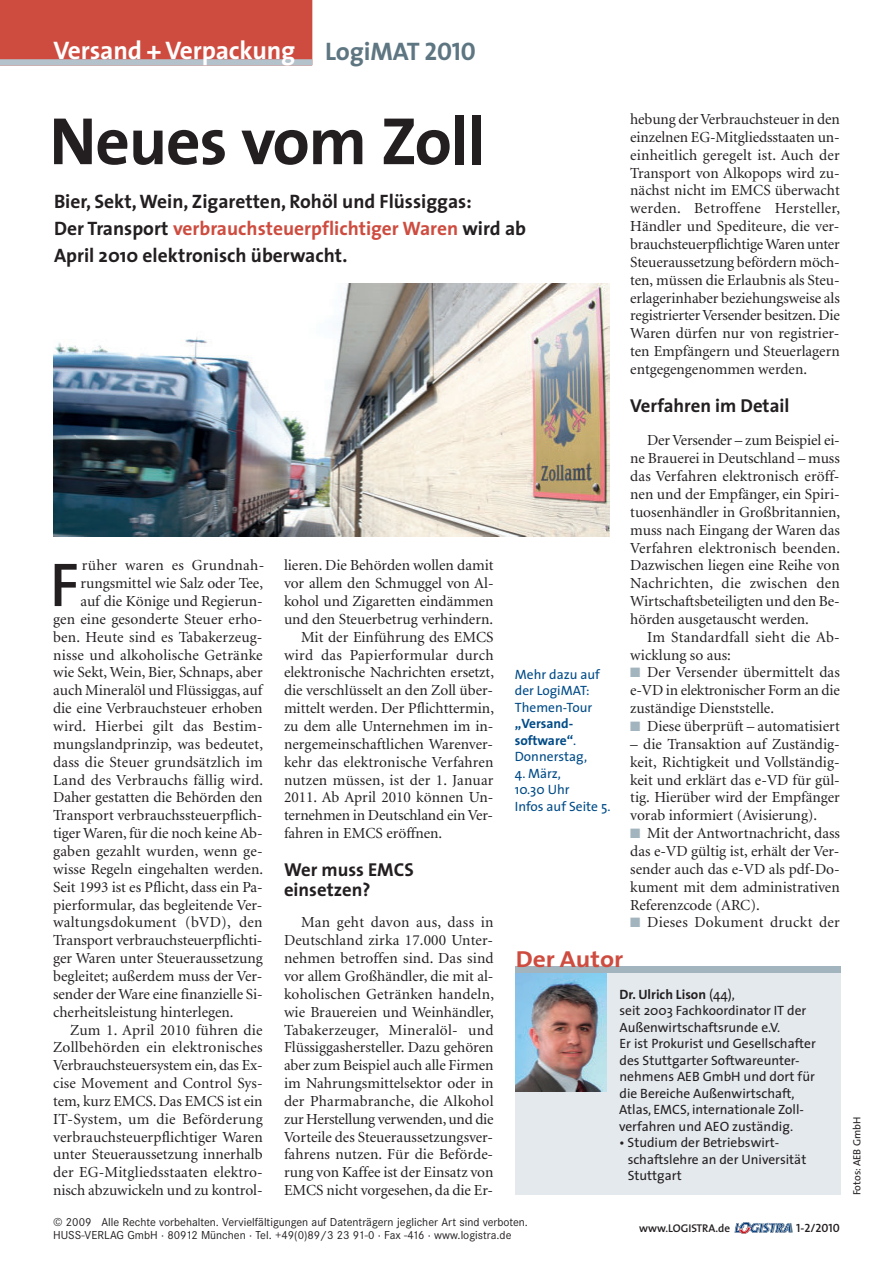
<style>
.page{position:relative;width:893px;height:1263px;background:#fff}
.page>*{position:absolute;margin:0;border:0;box-sizing:border-box;transform-origin:0 0}
.t1{font:700 67.5px "The Sans";letter-spacing:-.02em;color:#231f20}
.t2{font:600 62.4px "The Sans";color:#231f20}
.t3{font:700 25.5px "The Sans";letter-spacing:-.005em;color:#fff}
.t4{font:700 25.5px "The Sans";letter-spacing:-.005em;color:#5d7682}
.t5{font:700 23.25px "The Sans";color:#ce4c3f;scale:1.1 1}
.t6{font:700 19.5px/27px "The Sans";color:#231f20}
.t7{font:700 18.75px/20.2px "The Sans";color:#231f20}
.t8{font:15.3px/17.9px "Minion";color:#231f20;text-align:justify}
.t9{font:15.3px/17.9px "Minion";letter-spacing:.02em;color:#231f20}
.t10{font:13.5px/16.5px "The Sans";color:#231f20}
.t11{font:13.5px/16.5px "The Sans";color:#004b87}
.t12{font:700 13.5px/16.5px "The Sans";color:#004b87}
.t13{font:12px/13.5px "Corporate S";color:#231f20}
.t14{font:12px "The Sans Semi Bold Caps";color:#231f20}
.t15{font:600 11.25px "The Sans";color:#231f20}
.t16{font:10.5px "The Sans";color:#231f20}
.s1{font-family:"The Sans Bold Caps";font-weight:400}
.s2{color:#a2b4be}
.s3{color:#ce4c3f}
.s4{font-weight:400}
.s5{font-weight:700}
</style>
<div class="page">
<div style="left:0;top:0;width:313px;height:66px;background:#ce4c3f"></div>
<div style="left:0;top:59px;width:312px;height:7px;background:#b3c2cb"></div>
<img style="left:734px;top:1223px;width:58px;height:10px">
<svg style="left:735px;top:1222px;width:56px;height:12px"></svg>
<div style="left:516px;top:967px;width:325px;height:228px;background:#e4e9ed"></div>
<img style="left:516px;top:973px;width:90px;height:118px">
<div style="left:516px;top:967px;width:325px;height:6px;background:#a2b4be"></div>
<img style="left:53px;top:284px;width:556px;height:252px">
<h3 class="t3" style="left:54px;top:41px;width:243px">Versand + Verpackung</h3>
<h3 class="t4" style="left:325px;top:41px;width:152px">LogiMAT <span class="s1">2010</span></h3>
<p class="t8" style="left:630px;top:112px;width:212px">hebung der Verbrauchsteuer in den einzelnen EG-Mitgliedsstaaten un&shy;einheitlich geregelt ist. Auch der Transport von Alkopops wird zu&shy;nächst nicht im EMCS überwacht werden. Betroffene Hersteller, Händler und Spediteure, die ver&shy;brauchsteuerpflichtige Waren unter Steueraussetzung befördern möch&shy;ten, müssen die Erlaubnis als Steu&shy;erlagerinhaber beziehungsweise als registrierter Versender besitzen. Die Waren dürfen nur von registrier&shy;ten Empfängern und Steuerlagern entgegengenommen werden.</p>
<p class="t7" style="left:630px;top:397px;width:161px">Verfahren im Detail</p>
<p class="t8" style="left:630px;top:433px;width:212px;text-indent:17px">Der Versender – zum Beispiel ei&shy;ne Brauerei in Deutschland – muss das Verfahren elektronisch eröff&shy;nen und der Empfänger, ein Spiri&shy;tuosenhändler in Großbritannien, muss nach Eingang der Waren das Verfahren elektronisch beenden.<br>Dazwischen liegen eine Reihe von Nachrichten, die zwischen den Wirtschaftsbeteiligten und den Be&shy;hörden ausgetauscht werden.</p>
<p class="t9" style="left:630px;top:629px;width:211px;text-indent:17px">Im Standardfall sieht die Ab&shy;wicklung so aus:</p>
<p class="t8" style="left:630px;top:665px;width:211px"><span class="s2">■</span> Der Versender übermittelt das e-VD in elektronischer Form an die zuständige Dienststelle.</p>
<p class="t8" style="left:630px;top:718px;width:211px"><span class="s2">■</span> Diese überprüft – automatisiert</p>
<p class="t8" style="left:630px;top:736px;width:211px">– die Transaktion auf Zuständig&shy;keit, Richtigkeit und Vollständig&shy;keit und erklärt das e-VD für gül&shy;tig. Hierüber wird der Empfänger vorab informiert (Avisierung).</p>
<p class="t8" style="left:630px;top:826px;width:211px"><span class="s2">■</span> Mit der Antwortnachricht, dass das e-VD gültig ist, erhält der Ver&shy;sender auch das e-VD als pdf-Do&shy;kument mit dem administrativen Referenzcode (ARC).</p>
<p class="t9" style="left:630px;top:915px;width:211px"><span class="s2">■</span> Dieses Dokument druckt der</p>
<h1 class="t1" style="left:49px;top:115px;width:437px">Neues vom Zoll</h1>
<p class="t6" style="left:54px;top:190px;width:474px">Bier, Sekt, Wein, Zigaretten, Rohöl und Flüssiggas:<br>Der Transport <span class="s3">verbrauchsteuerpflichtiger Waren</span> wird ab<br>April 2010 elektronisch überwacht.</p>
<h2 class="t2" style="left:50px;top:560px;width:31px">F</h2>
<p class="t9" style="left:82px;top:558px;width:184px">rüher waren es Grundnah-</p>
<p class="t8" style="left:284px;top:558px;width:211px">lieren. Die Behörden wollen damit</p>
<p class="t8" style="left:284px;top:576px;width:211px">vor allem den Schmuggel von Al-</p>
<p class="t8" style="left:284px;top:593px;width:211px">kohol und Zigaretten eindämmen</p>
<p class="t8" style="left:284px;top:611px;width:211px">und den Steuerbetrug verhindern.</p>
<p class="t8" style="left:301px;top:629px;width:194px">Mit der Einführung des EMCS</p>
<p class="t8" style="left:284px;top:647px;width:211px">wird das Papierformular durch</p>
<p class="t8" style="left:284px;top:665px;width:212px">elektronische Nachrichten ersetzt,</p>
<p class="t8" style="left:284px;top:683px;width:211px">die verschlüsselt an den Zoll über-</p>
<p class="t8" style="left:284px;top:701px;width:212px">mittelt werden. Der Pflichttermin,</p>
<p class="t8" style="left:284px;top:718px;width:211px">zu dem alle Unternehmen im in-</p>
<p class="t8" style="left:284px;top:736px;width:211px">nergemeinschaftlichen Warenver-</p>
<p class="t8" style="left:284px;top:754px;width:211px">kehr das elektronische Verfahren</p>
<p class="t8" style="left:284px;top:772px;width:211px">nutzen müssen, ist der 1. Januar</p>
<p class="t8" style="left:284px;top:790px;width:211px">2011. Ab April 2010 können Un-</p>
<p class="t8" style="left:284px;top:808px;width:211px">ternehmen in Deutschland ein Ver-</p>
<p class="t8" style="left:284px;top:826px;width:160px">fahren in EMCS eröffnen.</p>
<p class="t7" style="left:284px;top:862px;width:131px">Wer muss EMCS einsetzen?</p>
<p class="t8" style="left:284px;top:915px;width:212px;text-indent:17px">Man geht davon aus, dass in Deutschland zirka 17.000 Unter&shy;nehmen betroffen sind. Das sind vor allem Großhändler, die mit al&shy;koholischen Getränken handeln, wie Brauereien und Weinhändler, Tabakerzeuger, Mineralöl- und Flüssiggashersteller. Dazu gehören aber zum Beispiel auch alle Firmen im Nahrungsmittelsektor oder in der Pharmabranche, die Alkohol zur Herstellung verwenden, und die Vorteile des Steueraussetzungsver&shy;fahrens nutzen. Für die Beförde&shy;rung von Kaffee ist der Einsatz von EMCS nicht vorgesehen, da die Er-</p>
<p class="t8" style="left:80px;top:576px;width:184px">rungsmittel wie Salz oder Tee,</p>
<p class="t8" style="left:80px;top:593px;width:184px">auf die Könige und Regierun-</p>
<p class="t8" style="left:53px;top:611px;width:211px">gen eine gesonderte Steuer erho-</p>
<p class="t8" style="left:53px;top:629px;width:211px">ben. Heute sind es Tabakerzeug-</p>
<p class="t8" style="left:53px;top:647px;width:211px">nisse und alkoholische Getränke</p>
<p class="t8" style="left:53px;top:665px;width:211px">wie Sekt, Wein, Bier, Schnaps, aber</p>
<p class="t8" style="left:53px;top:683px;width:211px">auch Mineralöl und Flüssiggas, auf</p>
<p class="t8" style="left:53px;top:701px;width:211px">die eine Verbrauchsteuer erhoben</p>
<p class="t9" style="left:53px;top:718px;width:211px">wird. Hierbei gilt das Bestim-</p>
<p class="t8" style="left:53px;top:736px;width:211px">mungslandprinzip, was bedeutet,</p>
<p class="t8" style="left:53px;top:754px;width:211px">dass die Steuer grundsätzlich im</p>
<p class="t8" style="left:53px;top:772px;width:212px">Land des Verbrauchs fällig wird.</p>
<p class="t8" style="left:53px;top:790px;width:211px">Daher gestatten die Behörden den</p>
<p class="t8" style="left:53px;top:808px;width:211px">Transport verbrauchssteuerpflich-</p>
<p class="t8" style="left:53px;top:826px;width:211px">tiger Waren, für die noch keine Ab-</p>
<p class="t8" style="left:53px;top:843px;width:211px">gaben gezahlt wurden, wenn ge-</p>
<p class="t8" style="left:53px;top:861px;width:212px">wisse Regeln eingehalten werden.</p>
<p class="t8" style="left:53px;top:879px;width:211px">Seit 1993 ist es Pflicht, dass ein Pa-</p>
<p class="t8" style="left:53px;top:897px;width:211px">pierformular, das begleitende Ver-</p>
<p class="t9" style="left:53px;top:915px;width:211px">waltungsdokument (bVD), den</p>
<p class="t8" style="left:53px;top:933px;width:211px">Transport verbrauchsteuerpflichti-</p>
<p class="t8" style="left:53px;top:950px;width:211px">ger Waren unter Steueraussetzung</p>
<p class="t8" style="left:53px;top:968px;width:211px">begleitet; außerdem muss der Ver-</p>
<p class="t8" style="left:53px;top:986px;width:211px">sender der Ware eine finanzielle Si-</p>
<p class="t8" style="left:53px;top:1004px;width:182px">cherheitsleistung hinterlegen.</p>
<p class="t8" style="left:70px;top:1022px;width:194px">Zum 1. April 2010 führen die</p>
<p class="t9" style="left:53px;top:1040px;width:211px">Zollbehörden ein elektronisches</p>
<p class="t8" style="left:53px;top:1058px;width:211px">Verbrauchsteuersystem ein, das Ex-</p>
<p class="t8" style="left:53px;top:1075px;width:211px">cise Movement and Control Sys-</p>
<p class="t8" style="left:53px;top:1093px;width:211px">tem, kurz EMCS. Das EMCS ist ein</p>
<p class="t9" style="left:53px;top:1111px;width:211px">IT-System, um die Beförderung</p>
<p class="t8" style="left:53px;top:1129px;width:211px">verbrauchsteuerpflichtiger Waren</p>
<p class="t8" style="left:53px;top:1147px;width:211px">unter Steueraussetzung innerhalb</p>
<p class="t8" style="left:53px;top:1165px;width:211px">der EG-Mitgliedsstaaten elektro-</p>
<p class="t8" style="left:53px;top:1183px;width:211px">nisch abzuwickeln und zu kontrol-</p>
<p class="t11" style="left:515px;top:667px;width:87px">Mehr dazu auf der LogiMAT:<br>Themen-Tour</p>
<p class="t12" style="left:515px;top:717px;width:74px">„Versand - software“<span class="s4">.<br>Donnerstag,</span></p>
<p class="t11" style="left:515px;top:766px;width:97px">4. März,<br>10.30 Uhr<br>Infos auf Seite 5.</p>
<h3 class="t5" style="left:516px;top:950px;width:99px">Der Autor</h3>
<p class="t10" style="left:619px;top:987px;width:198px"><span class="s5">Dr. Ulrich Lison</span> (44),<br>seit 2003 Fachkoordinator IT der<br>Außenwirtschaftsrunde e.V.<br>Er ist Prokurist und Gesellschafter des Stuttgarter Softwareunter&shy;nehmens AEB GmbH und dort für die Bereiche Außenwirtschaft,<br>Atlas, EMCS, internationale Zoll&shy;verfahren und AEO zuständig.</p>
<p class="t10" style="left:628px;top:1136px;width:180px;text-indent:-9px">• Studium der Betriebswirt&shy;schaftslehre an der Universität<br>Stuttgart</p>
<p class="t13" style="left:53px;top:1216px;width:476px">© 2009 Alle Rechte vorbehalten. Vervielfältigungen auf Datenträgern jeglicher Art sind verboten.<br>HUSS-VERLAG GmbH · 80912 München · Tel. +49(0)89/3 23 91-0 · Fax -416 · www.logistra.de</p>
<p class="t15" style="left:639px;top:1224px;width:93px">www.LOGISTRA.de</p>
<p class="t14" style="left:796px;top:1221px;width:45px">1-2/2010</p>
<p class="t16" style="left:853px;top:1195px;width:80px;rotate:-90deg">Fotos: AEB GmbH</p>
</div>
